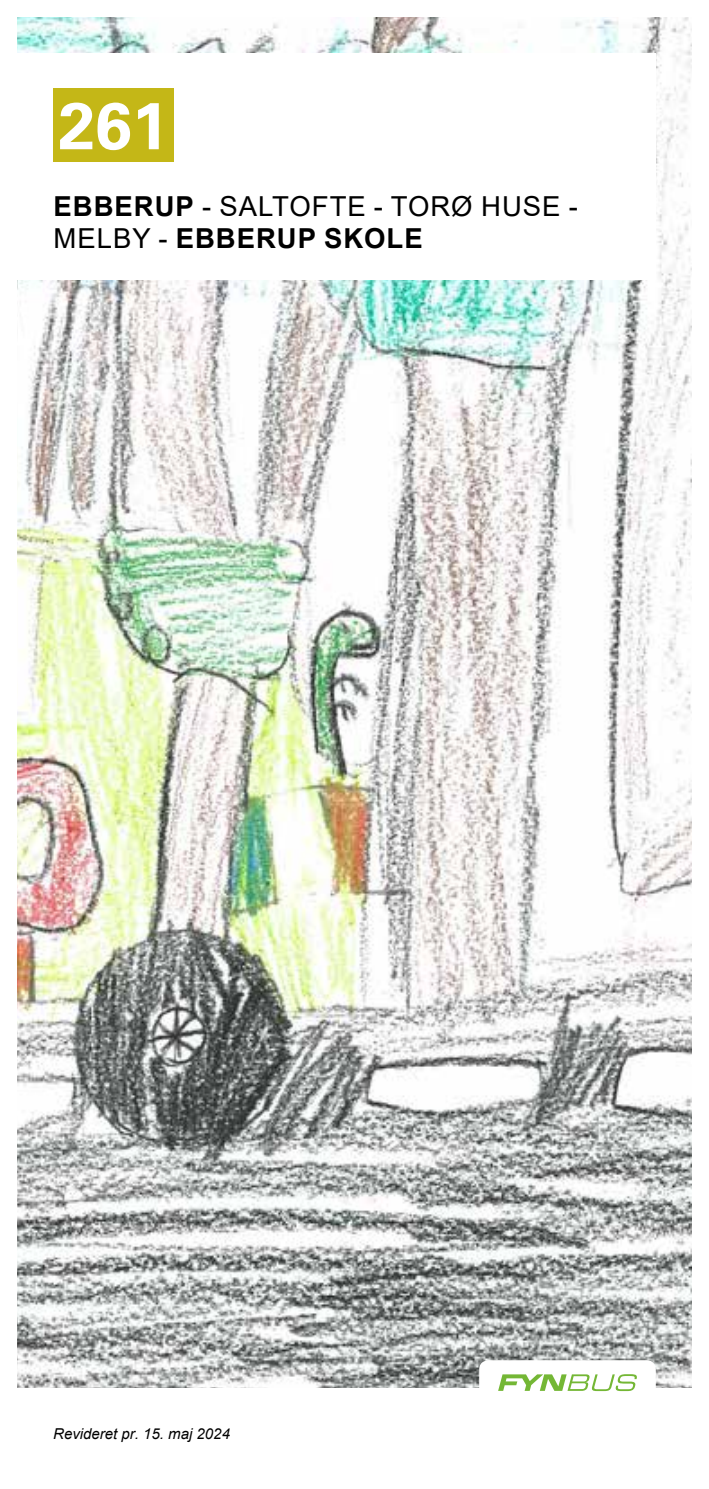
<style>
.page{position:relative;width:709px;height:1489px;background:#fff}
.page>*{position:absolute;margin:0;border:0;box-sizing:border-box;transform-origin:0 0}
.t1{font:700 66px "Univers LT Pro 65";color:#fff}
.t2{font:27.5px/32.5px "Arial";letter-spacing:.035em;color:#000}
.t3{font:italic 15px "Arial";color:#000}
.s1{font-weight:700}
</style>
<div class="page">
<img style="left:18px;top:18px;width:673px;height:1369px">
<div style="left:479px;top:1359px;width:177px;height:45px;background:#fff;border-radius:9px"></div>
<svg style="left:498px;top:1374px;width:139px;height:16px"></svg>
<div style="left:0;top:53px;width:656px;height:227px;background:#fff"></div>
<div style="left:53px;top:89px;width:121px;height:73px;background:#c4b717"></div>
<h1 class="t1" style="left:58px;top:87px;width:112px">261</h1>
<p class="t2" style="left:54px;top:189px;width:525px"><span class="s1">EBBERUP</span> - SALTOFTE - TORØ HUSE -<br>MELBY - <span class="s1">EBBERUP SKOLE</span></p>
<p class="t3" style="left:53px;top:1424px;width:178px">Revideret pr. 15. maj 2024</p>
</div>
